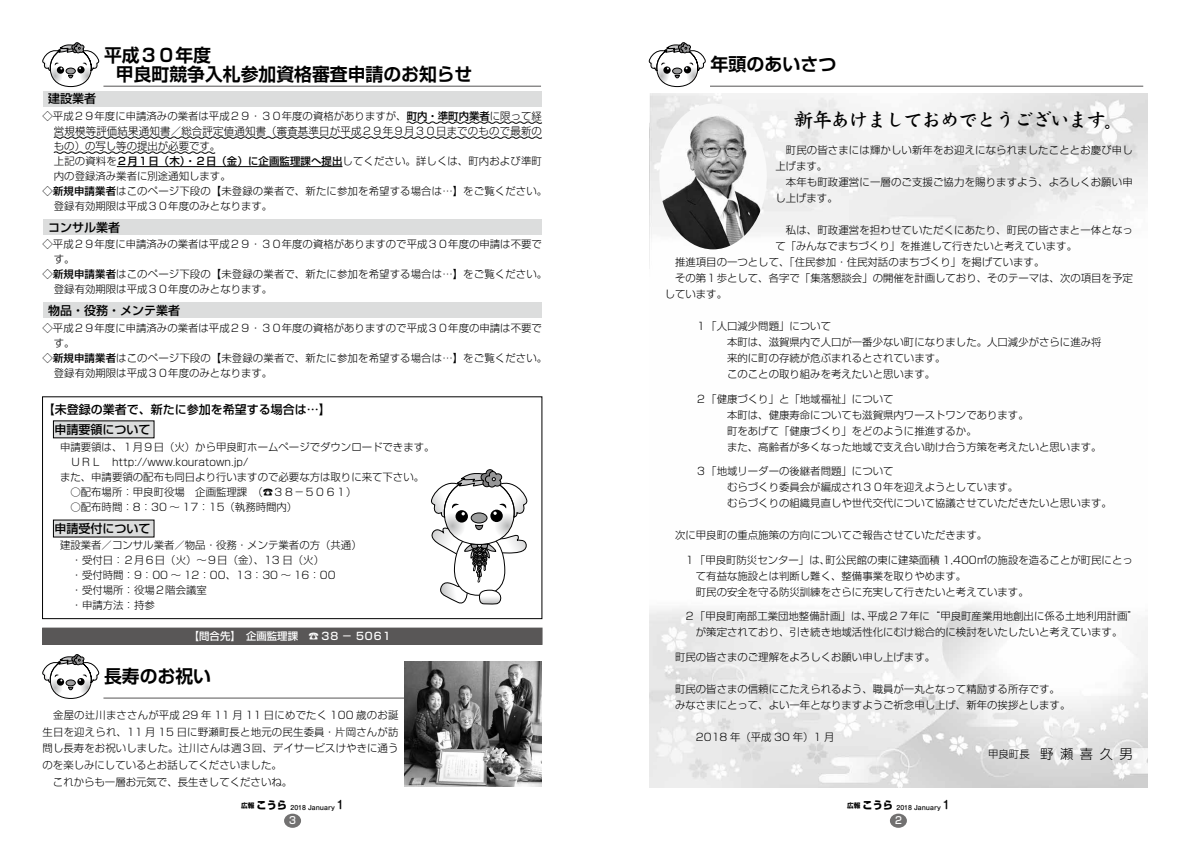
<style>
.page{position:relative;width:1191px;height:842px;background:#fff}
.page>*{position:absolute;margin:0;border:0;box-sizing:border-box;transform-origin:0 0}
.t1{font:20.3px "DF Kai Sho Std W7";letter-spacing:-.1em;color:#000}
.t2{font:700 18px "Shin Go Pro De";color:#000}
.t3{font:300 13.2px "Shin Go Pro";letter-spacing:.5em;color:#000}
.t4{font:500 12px/20.7px "Shin Go Pro";color:#000}
.t5{font:500 11.2px "Shin M Go";color:#000}
.t6{font:300 10.4px/16px "Shin Go Pro";color:#000}
.t7{font:300 10.4px "Shin Go Pro";letter-spacing:.02em;color:#000}
.t8{font:500 10.4px "Shin Go Pro";color:#fff}
.t9{font:800 10.2px "Shin Go Pro";color:#000}
.t10{font:500 10px "Shin Go Pro";color:#fff;scale:.9 1}
.t11{font:700 6.6px "Shin Go Pro";color:#000}
.t12{font:500 6.2px "Shin M Go";color:#000}
.s1{font-weight:500}
.s2{font-family:"Koburina Go Std N W3";font-weight:400}
</style>
<div class="page">
<hr style="left:103px;top:697px;width:438px;height:2px;background:#727171">
<svg style="left:42px;top:654px;width:57px;height:45px"></svg>
<img style="left:404px;top:661px;width:138px;height:126px">
<img style="left:649px;top:93px;width:499px;height:694px">
<img style="left:659px;top:103px;width:108px;height:146px">
<div style="left:43px;top:91px;width:498px;height:15px;background:#dcdddd"></div>
<div style="left:43px;top:219px;width:498px;height:15px;background:#dcdddd"></div>
<div style="left:43px;top:303px;width:498px;height:15px;background:#dcdddd"></div>
<div style="left:53px;top:421px;width:101px;height:17px;background:#dcdddd"></div>
<div style="left:53px;top:520px;width:101px;height:17px;background:#dcdddd"></div>
<svg style="left:431px;top:469px;width:96px;height:136px"></svg>
<div style="left:890px;top:814px;width:17px;height:14px;background:#727171;border-radius:50%"></div>
<div style="left:284px;top:814px;width:17px;height:14px;background:#727171;border-radius:50%"></div>
<hr style="left:710px;top:86px;width:433px;height:1px;background:#727171">
<svg style="left:649px;top:42px;width:56px;height:45px"></svg>
<hr style="left:103px;top:86px;width:438px;height:1px;background:#727171">
<svg style="left:42px;top:42px;width:57px;height:45px"></svg>
<div style="left:43px;top:628px;width:499px;height:16px;background:#595757"></div>
<svg style="left:406px;top:121px;width:136px;height:3px"></svg>
<svg style="left:53px;top:136px;width:489px;height:3px"></svg>
<svg style="left:53px;top:151px;width:163px;height:3px"></svg>
<hr style="left:117px;top:166px;width:225px;height:1px;background:#000">
<div style="left:42px;top:396px;width:500px;height:223px;border:1px solid #000"></div>
<h2 class="t2" style="left:104px;top:40px;width:108px">平成３０年度</h2>
<h2 class="t2" style="left:116px;top:59px;width:358px">甲良町競争入札参加資格審査申請のお知らせ</h2>
<p class="t4" style="left:48px;top:87px;width:50px">建設業者</p>
<p class="t6" style="left:43px;top:106px;width:501px">◇平成２９年度に申請済みの業者は平成２９・３０年度の資格がありますが、<span class="s1">町内・準町内業者</span>に限って経</p>
<p class="t7" style="left:54px;top:122px;width:490px">営規模等評価結果通知書／総合評定値通知書（審査基準日が平成２９年９月３０日までのもので最新の</p>
<p class="t6" style="left:54px;top:136px;width:168px">もの）の写し等の提出が必要です。</p>
<p class="t6" style="left:54px;top:151px;width:489px">上記の資料を<span class="s1">２月１日（木）・２日（金）に企画監理課へ提出</span>してください。詳しくは、町内および準町</p>
<p class="t6" style="left:54px;top:166px;width:178px">内の登録済み業者に別途通知します。</p>
<p class="t6" style="left:43px;top:181px;width:506px">◇<span class="s1">新規申請業者</span>はこのページ下段の【未登録の業者で、新たに参加を希望する場合は…】をご覧ください。</p>
<p class="t6" style="left:54px;top:196px;width:220px">登録有効期限は平成３０年度のみとなります。</p>
<p class="t4" style="left:48px;top:215px;width:74px">コンサル業者</p>
<p class="t6" style="left:43px;top:235px;width:501px">◇平成２９年度に申請済みの業者は平成２９・３０年度の資格がありますので平成３０年度の申請は不要で</p>
<p class="t6" style="left:54px;top:250px;width:22px">す。</p>
<p class="t6" style="left:43px;top:265px;width:506px">◇<span class="s1">新規申請業者</span>はこのページ下段の【未登録の業者で、新たに参加を希望する場合は…】をご覧ください。</p>
<p class="t6" style="left:54px;top:280px;width:220px">登録有効期限は平成３０年度のみとなります。</p>
<p class="t4" style="left:48px;top:299px;width:134px">物品・役務・メンテ業者</p>
<p class="t6" style="left:43px;top:318px;width:501px">◇平成２９年度に申請済みの業者は平成２９・３０年度の資格がありますので平成３０年度の申請は不要で</p>
<p class="t6" style="left:54px;top:333px;width:22px">す。</p>
<p class="t6" style="left:43px;top:348px;width:506px">◇<span class="s1">新規申請業者</span>はこのページ下段の【未登録の業者で、新たに参加を希望する場合は…】をご覧ください。</p>
<p class="t6" style="left:54px;top:363px;width:220px">登録有効期限は平成３０年度のみとなります。</p>
<p class="t4" style="left:54px;top:397px;width:278px;text-indent:-12px">【未登録の業者で、新たに参加を希望する場合は...【申請要領について</p>
<p class="t6" style="left:60px;top:437px;width:376px">申請要領は、１月９日（火）から甲良町ホームページでダウンロードできます。</p>
<p class="t6" style="left:60px;top:452px;width:190px">　ＵＲＬ　http://www.kouratown j p. /</p>
<p class="t6" style="left:60px;top:467px;width:365px">また、申請要領の配布も同日より行いますので必要な方は取りに来て下さい。</p>
<p class="t6" style="left:252px;top:482px;width:105px">)☎３８－５０６１(</p>
<p class="t6" style="left:60px;top:483px;width:239px;line-height:15px">　○配布場所：甲良町役場　企画監理課<br>　○配布時間：8：30 〜 17：15（執務時間内(</p>
<p class="t4" style="left:54px;top:516px;width:97px">申請受付について</p>
<p class="t6" style="left:72px;top:536px;width:292px;line-height:15px;text-indent:-12px">建設業者／コンサル業者／物品・役務・メンテ業者の方（共通(・受付日：２月６日（火）～９日（金）、13 日（火(<br>・受付時間：9：00〜 12：00、13：30〜 16：00<br>・受付場所：役場２階会議室<br>・申請方法：持参</p>
<p class="t8" style="left:189px;top:628px;width:111px">【問合先】　企画監理課</p>
<p class="t8" style="left:308px;top:628px;width:84px">☎38 － 5061</p>
<h2 class="t2" style="left:104px;top:661px;width:108px">長寿のお祝い</h2>
<p class="t6" style="left:43px;top:705px;width:357px;line-height:16.7px">　金屋の<span class="s2">辻</span>川まささんが平成 29 年 11 月 11 日にめでたく 100 歳のお誕生日を迎えられ、11 月 15 日に野瀬町長と地元の民生委員・片岡さんが訪問し長寿をお祝いしました。辻川さんは週３回、デイサービスけやきに通うのを楽しみにしているとお話してくださいました。<br>　これからも一層お元気で、長生きしてくださいね。</p>
<p class="t5" style="left:337px;top:797px;width:9px">1</p>
<p class="t9" style="left:257px;top:797px;width:32px">こうら</p>
<p class="t11" style="left:241px;top:800px;width:15px">広報</p>
<p class="t12" style="left:290px;top:803px;width:46px">2018 JANUARY</p>
<p class="t10" style="left:289px;top:812px;width:9px">3</p>
<h2 class="t2" style="left:710px;top:50px;width:127px">年頭のあいさつ</h2>
<h1 class="t1" style="left:793px;top:109px;width:333px">新年あけましておめでとうございます。</h1>
<p class="t6" style="left:775px;top:141px;width:359px">　町民の皆さまには輝かしい新年をお迎えになられましたこととお慶び申し上げます。<br>　本年も町政運営に一層のご支援ご協力を賜りますよう、よろしくお願い申し上げます。</p>
<p class="t6" style="left:775px;top:221px;width:359px">　私は、町政運営を担わせていただくにあたり、町民の皆さまと一体となっ</p>
<p class="t6" style="left:775px;top:237px;width:303px">て「みんなでまちづくり」を推進して行きたいと考えています。</p>
<p class="t6" style="left:664px;top:253px;width:381px">　推進項目の一つとして、「住民参加・住民対話のまちづくり」を掲げています。</p>
<p class="t6" style="left:664px;top:269px;width:469px">　その第１歩として、各字で「集落懇談会」の開催を計画しており、そのテーマは、次の項目を予定</p>
<p class="t6" style="left:664px;top:285px;width:64px">しています。</p>
<p class="t6" style="left:727px;top:317px;width:376px;text-indent:-31px">１「人口減少問題」について<br>本町は、滋賀県内で人口が一番少ない町になりました。人口減少がさらに進み将来的に町の存続が危ぶまれるとされています。<br>このことの取り組みを考えたいと思います。</p>
<p class="t6" style="left:727px;top:390px;width:376px;text-indent:-31px">２「健康づくり」と「地域福祉」について<br>本町は、健康寿命についても滋賀県内ワーストワンであります。<br>町をあげて「健康づくり」をどのように推進するか。<br>また、高齢者が多くなった地域で支え合い助け合う方策を考えたいと思います。</p>
<p class="t6" style="left:727px;top:462px;width:386px;text-indent:-31px">３「地域リーダーの後継者問題」について<br>むらづくり委員会が編成され３０年を迎えようとしています。<br>むらづくりの組織見直しや世代交代について協議させていただきたいと思います。</p>
<p class="t6" style="left:664px;top:526px;width:324px">　次に甲良町の重点施策の方向についてご報告させていただきます。</p>
<p class="t6" style="left:825px;top:551px;width:309px">町公民館の東に建築面積 1,400㎡の施設を造ることが町民にとっ</p>
<p class="t6" style="left:696px;top:551px;width:334px;text-indent:-11px">１「甲良町防災センター」は、<br>て有益な施設とは判断し難く、整備事業を取りやめます。<br>町民の安全を守る防災訓練をさらに充実して行きたいと考えています。</p>
<p class="t6" style="left:867px;top:607px;width:272px">平成２７年に“甲良町産業用地創出に係る土地利用計画“</p>
<p class="t6" style="left:696px;top:607px;width:428px;text-indent:-11px">２「甲良町南部工業団地整備計画」は、<br>が策定されており、引き続き地域活性化にむけ総合的に検討をいたしたいと考えています。</p>
<p class="t6" style="left:664px;top:648px;width:272px">　町民の皆さまのご理解をよろしくお願い申し上げます。</p>
<p class="t6" style="left:664px;top:680px;width:407px">　町民の皆さまの信頼にこたえられるよう、職員が一丸となって精励する所存です。　みなさまにとって、よい一年となりますようご祈念申し上げ、新年の挨拶とします。</p>
<p class="t6" style="left:664px;top:728px;width:171px">　　　2018 年（平成 30 年）1 月</p>
<p class="t3" style="left:1040px;top:743px;width:94px">野瀬喜久男</p>
<p class="t6" style="left:988px;top:745px;width:53px">甲良町長　</p>
<p class="t5" style="left:943px;top:797px;width:9px">1</p>
<p class="t9" style="left:862px;top:797px;width:32px">こうら</p>
<p class="t11" style="left:847px;top:800px;width:15px">広報</p>
<p class="t12" style="left:896px;top:803px;width:46px">2018 JANUARY</p>
<p class="t10" style="left:895px;top:812px;width:9px">2</p>
</div>
